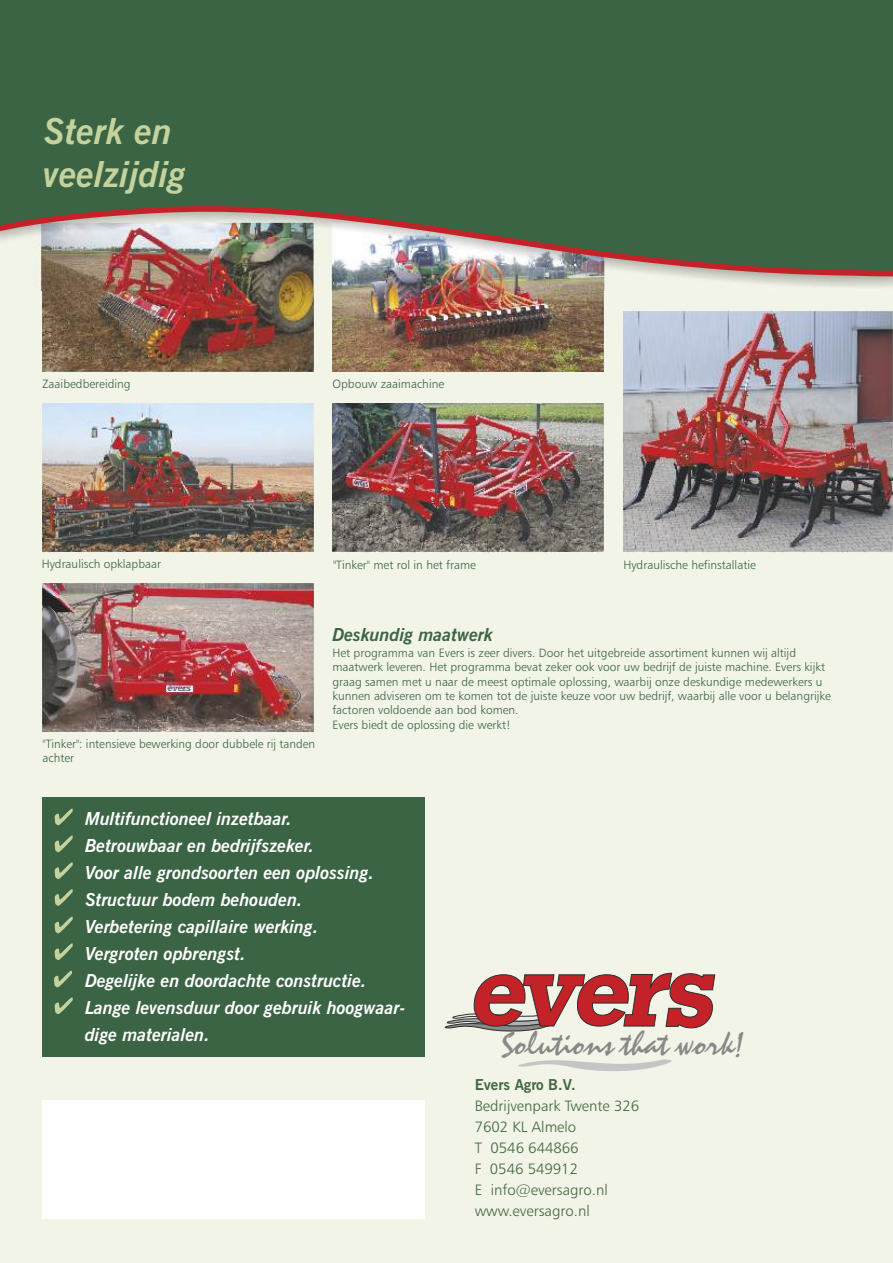
<style>
.page{position:relative;width:893px;height:1263px;background:#fff}
.page>*{position:absolute;margin:0;border:0;box-sizing:border-box;transform-origin:0 0}
.t1{font:italic 700 36px/43.2px "News Gothic BT";color:#c4d39d}
.t2{font:33.75px "Staccato 222 BT";color:#888887}
.t3{font:italic 700 18px/27px "News Gothic BT";color:#fefefe}
.t4{font:italic 700 18px "News Gothic BT";color:#3a6444}
.t5{font:15px/20.9px "Humanist 777 BT Light B";color:#436741}
.t6{font:700 15px "News Gothic BT";color:#436741}
.t7{font:12px/14.4px "Humanist 777 BT Light B";color:#3a6444}
</style>
<div class="page">
<div style="left:0;top:290px;width:893px;height:973px;background:#f1f4e7"></div>
<img style="left:42px;top:290px;width:271px;height:82px">
<img style="left:42px;top:404px;width:271px;height:148px">
<img style="left:42px;top:584px;width:271px;height:148px">
<img style="left:333px;top:404px;width:271px;height:148px">
<img style="left:333px;top:290px;width:271px;height:82px">
<img style="left:623px;top:311px;width:270px;height:241px">
<img style="left:0;top:283px;width:893px;height:7px">
<div style="left:0;top:0;width:893px;height:185px;background:#3a6444"></div>
<img style="left:0;top:185px;width:893px;height:98px">
<div style="left:42px;top:1100px;width:383px;height:118px;background:#fefefe"></div>
<svg style="left:518px;top:1059px;width:154px;height:15px;background:#dfe2da"></svg>
<svg style="left:445px;top:973px;width:270px;height:60px;background:#c57f7c"></svg>
<div style="left:43px;top:797px;width:382px;height:260px;background:#3a6444"></div>
<svg style="left:55px;top:808px;width:18px;height:17px"></svg>
<svg style="left:55px;top:835px;width:18px;height:17px"></svg>
<svg style="left:55px;top:862px;width:18px;height:17px"></svg>
<svg style="left:55px;top:889px;width:18px;height:17px"></svg>
<svg style="left:55px;top:917px;width:18px;height:16px"></svg>
<svg style="left:55px;top:943px;width:18px;height:17px"></svg>
<svg style="left:55px;top:997px;width:18px;height:17px"></svg>
<svg style="left:54px;top:971px;width:18px;height:16px"></svg>
<h1 class="t1" style="left:44px;top:113px;width:144px">Sterk en veelzijdig</h1>
<p class="t7" style="left:43px;top:377px;width:90px">Zaaibedbereiding</p>
<p class="t7" style="left:333px;top:377px;width:113px">Opbouw zaaimachine</p>
<p class="t7" style="left:42px;top:558px;width:121px">Hydraulisch opklapbaar</p>
<p class="t7" style="left:333px;top:558px;width:145px">"Tinker" met rol in het frame</p>
<p class="t7" style="left:623px;top:558px;width:134px">Hydraulische hefinstallatie</p>
<p class="t7" style="left:43px;top:737px;width:274px">"Tinker": intensieve bewerking door dubbele rij tanden achter</p>
<h3 class="t4" style="left:332px;top:627px;width:162px">Deskundig maatwerk</h3>
<p class="t7" style="left:332px;top:646px;width:500px">Het programma van Evers is zeer divers. Door het uitgebreide assortiment kunnen wij altijd maatwerk leveren. Het programma bevat zeker ook voor uw bedrijf de juiste machine. Evers kijkt graag samen met u naar de meest optimale oplossing, waarbij onze deskundige medewerkers u kunnen adviseren om te komen tot de juiste keuze voor uw bedrijf, waarbij alle voor u belangrijke factoren voldoende aan bod komen.<br>Evers biedt de oplossing die werkt!</p>
<p class="t3" style="left:85px;top:807px;width:322px">Multifunctioneel inzetbaar.<br>Betrouwbaar en bedrijfszeker.<br>Voor alle grondsoorten een oplossing.<br>Structuur bodem behouden.<br>Verbetering capillaire werking.<br>Vergroten opbrengst.<br>Degelijke en doordachte constructie.<br>Lange levensduur door gebruik hoogwaar&shy;dige materialen.</p>
<h2 class="t2" style="left:501px;top:1030px;width:246px">Solutions that work!</h2>
<p class="t6" style="left:475px;top:1079px;width:102px">Evers Agro B.V.</p>
<p class="t5" style="left:475px;top:1097px;width:166px">Bedrijvenpark Twente 326<br>7602 KL Almelo<br>T 0546 644866<br>F 0546 549912<br>E info@eversagro.nl www.eversagro.nl</p>
</div>
